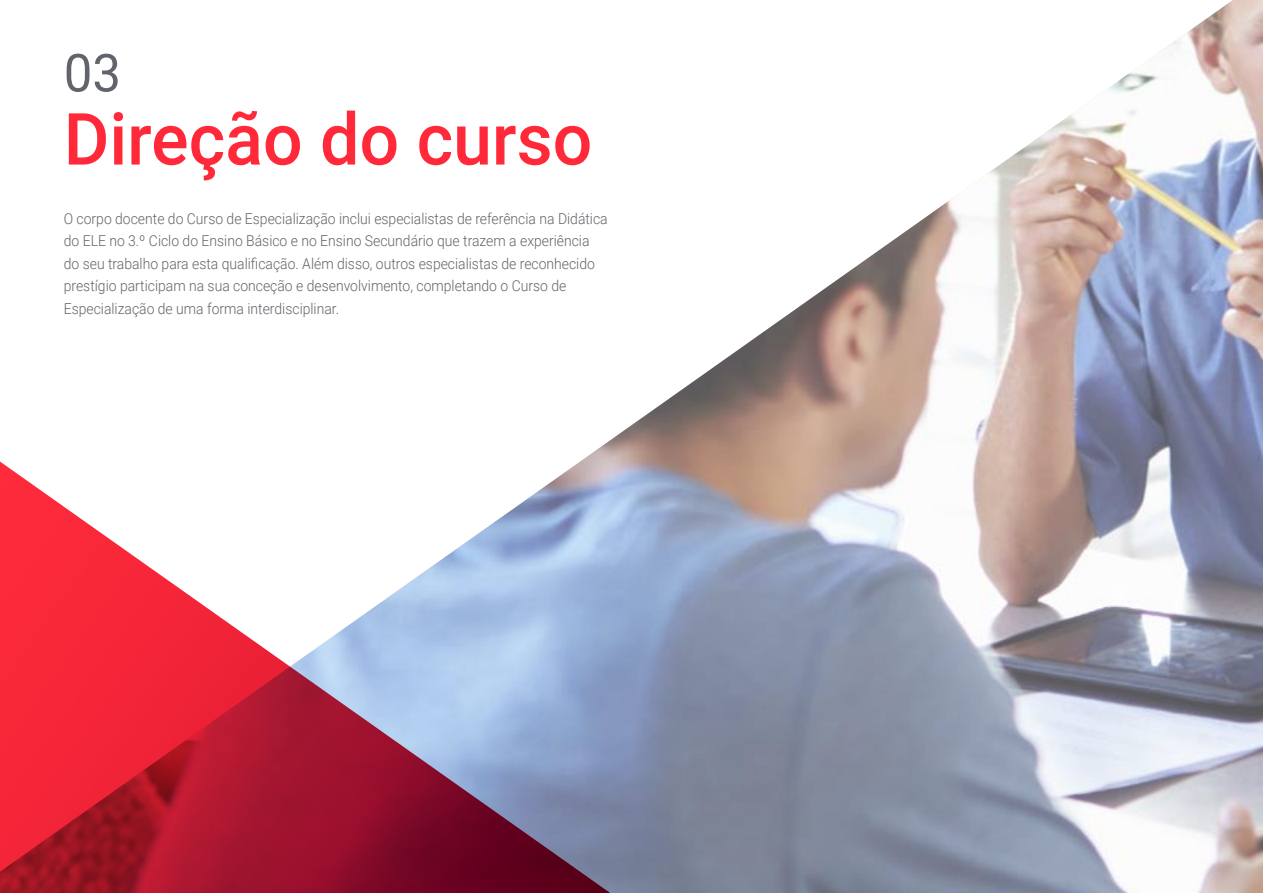
<style>
.page{position:relative;width:1263px;height:893px;background:#fff}
.page>*{position:absolute;margin:0;border:0;box-sizing:border-box;transform-origin:0 0}
.t1{font:500 72px "Roboto";color:#ff293a}
.t2{font:52.5px "Roboto";color:#61646a}
.t3{font:300 15px/22.5px "Roboto";color:#61646a;scale:.93 1}
</style>
<div class="page">
<img style="left:602px;top:0;width:661px;height:893px">
<svg style="left:0;top:446px;width:640px;height:447px"></svg>
<h2 class="t2" style="left:64px;top:36px;width:59px">03</h2>
<h1 class="t1" style="left:64px;top:89px;width:530px">Direção do curso</h1>
<p class="t3" style="left:64px;top:207px;width:586px">O corpo docente do Curso de Especialização inclui especialistas de referência na Didática do ELE no 3.º Ciclo do Ensino Básico e no Ensino Secundário que trazem a experiência do seu trabalho para esta qualificação. Além disso, outros especialistas de reconhecido prestígio participam na sua conceção e desenvolvimento, completando o Curso de Especialização de uma forma interdisciplinar.</p>
</div>
